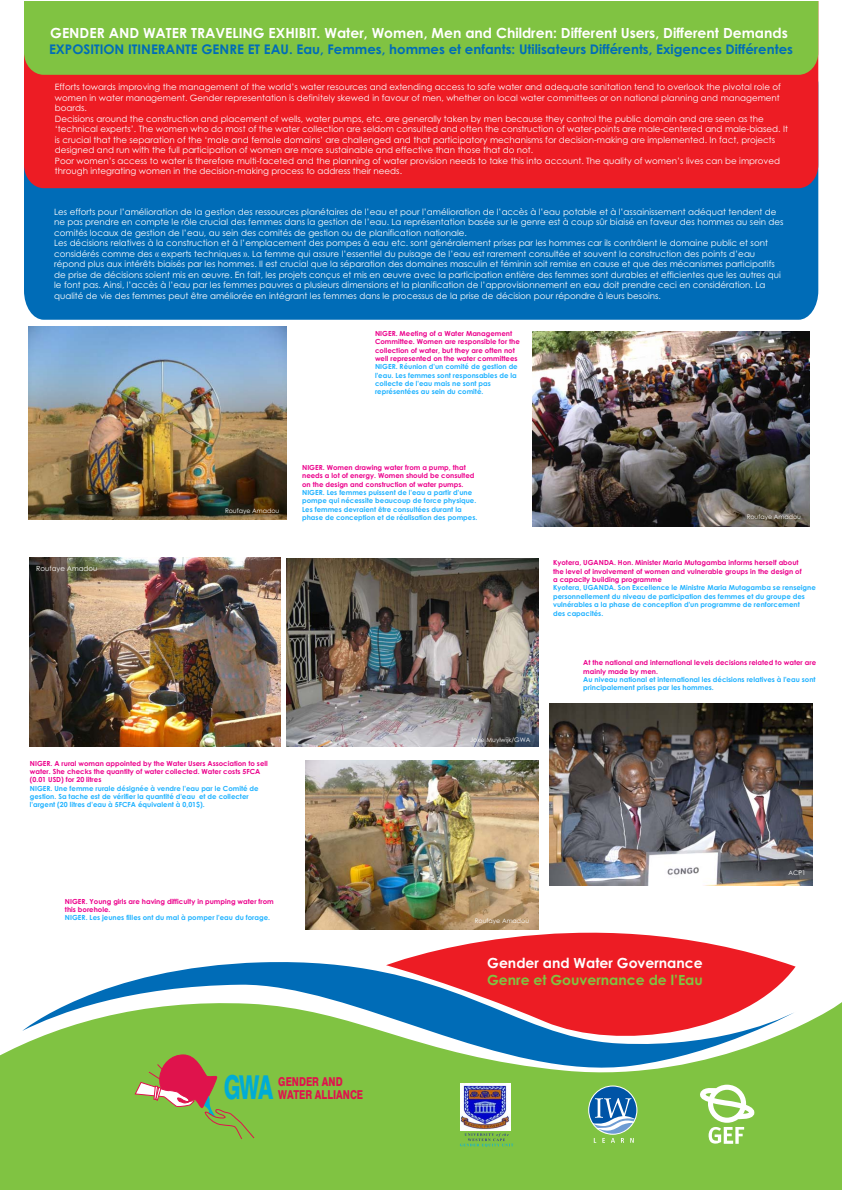
<style>
.page{position:relative;width:842px;height:1191px;background:#fff}
.page>*{position:absolute;margin:0;border:0;box-sizing:border-box;transform-origin:0 0}
.t1{font:800 32.9px "Swiss 721 BT";color:#00acd5;scale:.65 1}
.t2{font:700 14px "Century Gothic";color:#fff}
.t3{font:700 14px "Century Gothic";color:#80c342}
.t4{font:700 13.3px "Century Gothic";color:#006cb7}
.t5{font:800 12.3px/13.3px "Swiss 721 BT";color:#df134c;scale:.76 1}
.t6{font:8.7px/10.5px "Century Gothic";color:#fff}
.t7{font:7.1px "Century Gothic";color:#fff}
.t8{font:700 7px/8.4px "Century Gothic";color:#1fb2ff}
.t9{font:700 7px/8.4px "Century Gothic";color:#ec008c}
.t10{font:6.3px "Century Gothic";color:#fff}
</style>
<div class="page">
<div style="left:24px;top:188px;width:794px;height:132px;background:#006cb7"></div>
<svg style="left:109px;top:962px;width:277px;height:26px;fill:#006cb7"></svg>
<svg style="left:0;top:988px;width:842px;height:202px;background:#87c558"></svg>
<div style="left:24px;top:75px;width:794px;height:113px;background:#ed1c24"></div>
<div style="left:24px;top:1px;width:794px;height:74px;background:#80c342"></div>
<svg style="left:589px;top:1087px;width:47px;height:56px;background:#659ea1"></svg>
<div style="left:708px;top:1085px;width:38px;height:38px;border:5px solid #fff;border-radius:50%"></div>
<svg style="left:695px;top:1086px;width:62px;height:58px"></svg>
<svg style="left:134px;top:1054px;width:121px;height:86px;background:#98a04c"></svg>
<img style="left:460px;top:1084px;width:50px;height:47px">
<svg style="left:460px;top:1133px;width:53px;height:14px"></svg>
<svg style="left:386px;top:932px;width:410px;height:120px;fill:#ed1c24"></svg>
<img style="left:29px;top:326px;width:257px;height:194px">
<img style="left:305px;top:761px;width:234px;height:169px">
<img style="left:29px;top:558px;width:251px;height:188px">
<img style="left:532px;top:332px;width:277px;height:195px">
<img style="left:287px;top:559px;width:251px;height:187px">
<img style="left:550px;top:704px;width:262px;height:182px">
<h2 class="t2" style="left:50px;top:28px;width:739px">GENDER AND WATER TRAVELING EXHIBIT. Water, Women, Men and Children: Different Users, Different Demands</h2>
<h3 class="t4" style="left:49px;top:44px;width:745px">EXPOSITION ITINERANTE GENRE ET EAU. Eau, Femmes, hommes et enfants: Utilisateurs Différents, Exigences Différentes</h3>
<p class="t6" style="left:55px;top:83px;width:735px">Efforts towards improving the management of the world’s water resources and extending access to safe water and adequate sanitation tend to overlook the pivotal role of women in water management. Gender representation is definitely skewed in favour of men, whether on local water committees or on national planning and management boards.<br>Decisions around the construction and placement of wells, water pumps, etc. are generally taken by men because they control the public domain and are seen as the ‘technical experts’. The women who do most of the water collection are seldom consulted and often the construction of water-points are male-centered and male-biased. It is crucial that the separation of the ‘male and female domains’ are challenged and that participatory mechanisms for decision-making are implemented. In fact, projects designed and run with the full participation of women are more sustainable and effective than those that do not.<br>Poor women’s access to water is therefore multi-faceted and the planning of water provision needs to take this into account. The quality of women’s lives can be improved through integrating women in the decision-making process to address their needs.</p>
<p class="t6" style="left:54px;top:207px;width:731px">Les efforts pour l’amélioration de la gestion des ressources planétaires de l’eau et pour l’amélioration de l’accès à l’eau potable et à l’assainissement adéquat tendent de ne pas prendre en compte le rôle crucial des femmes dans la gestion de l’eau. La représentation basée sur le genre est à coup sûr biaisé en faveur des hommes au sein des comités locaux de gestion de l’eau, au sein des comités de gestion ou de planification nationale.<br>Les décisions relatives à la construction et à l’emplacement des pompes à eau etc. sont généralement prises par les hommes car ils contrôlent le domaine public et sont considérés comme des « experts techniques ». La femme qui assure l’essentiel du puisage de l’eau est rarement consultée et souvent la construction des points d’eau répond plus aux intérêts biaisés par les hommes. Il est crucial que la séparation des domaines masculin et féminin soit remise en cause et que des mécanismes participatifs de prise de décisions soient mis en œuvre. En fait, les projets conçus et mis en œuvre avec la participation entière des femmes sont durables et efficientes que les autres qui le font pas. Ainsi, l’accès à l’eau par les femmes pauvres a plusieurs dimensions et la planification de l’approvisionnement en eau doit prendre ceci en considération. La qualité de vie des femmes peut être améliorée en intégrant les femmes dans le processus de la prise de décision pour répondre à leurs besoins.</p>
<p class="t9" style="left:375px;top:330px;width:146px">NIGER. Meeting of a Water Management Committee. Women are responsible for the collection of water, but they are often not well represented on the water committees</p>
<p class="t8" style="left:375px;top:363px;width:144px">NIGER. Réunion d'un comité de gestion de l'eau. Les femmes sont responsables de la collecte de l'eau mais ne sont pas représentées au sein du comité.</p>
<p class="t7" style="left:36px;top:566px;width:63px">Roufaye Amadou</p>
<p class="t10" style="left:225px;top:509px;width:56px">Roufaye Amadou</p>
<p class="t9" style="left:30px;top:759px;width:240px">NIGER. A rural woman appointed by the Water Users Association to sell water. She checks the quantity of water collected. Water costs 5FCA (0.01 USD) for 20 litres</p>
<p class="t8" style="left:30px;top:785px;width:230px">NIGER. Une femme rurale désignée à vendre l'eau par le Comité de gestion. Sa tache est de vérifier la quantité d'eau et de collecter l'argent (20 litres d'eau à 5FCFA équivalent à 0,01$).</p>
<p class="t9" style="left:302px;top:464px;width:174px">NIGER. Women drawing water from a pump, that needs a lot of energy. Women should be consulted on the design and construction of water pumps.</p>
<p class="t8" style="left:302px;top:489px;width:177px">NIGER. Les femmes puissent de l'eau a partir d'une pompe qui nécessite beaucoup de force physique.<br>Les femmes devraient être consultées durant la phase de conception et de réalisation des pompes.</p>
<p class="t10" style="left:470px;top:737px;width:62px">Joke Muylwijk/GWA</p>
<p class="t10" style="left:747px;top:514px;width:56px">Roufaye Amadou</p>
<p class="t9" style="left:553px;top:559px;width:250px">Kyotera, UGANDA. Hon. Minister Maria Mutagamba informs herself about the level of involvement of women and vulnerable groups in the design of a capacity building programme</p>
<p class="t8" style="left:553px;top:584px;width:264px">Kyotera, UGANDA. Son Excellence le Ministre Maria Mutagamba se renseigne personnellement du niveau de participation des femmes et du groupe des vulnérables a la phase de conception d'un programme de renforcement<br>des capacités.</p>
<p class="t9" style="left:583px;top:659px;width:234px">At the national and international levels decisions related to water are mainly made by men.</p>
<p class="t8" style="left:583px;top:676px;width:234px">Au niveau national et international les décisions relatives à l'eau sont principalement prises par les hommes.</p>
<p class="t9" style="left:65px;top:897px;width:210px">NIGER. Young girls are having difficulty in pumping water from this borehole.</p>
<p class="t8" style="left:65px;top:914px;width:207px">NIGER. Les jeunes filles ont du mal à pomper l'eau du forage.</p>
<p class="t10" style="left:475px;top:918px;width:56px">Roufaye Amadou</p>
<h2 class="t2" style="left:487px;top:958px;width:217px">Gender and Water Governance</h2>
<h2 class="t3" style="left:487px;top:975px;width:217px">Genre et Gouvernance de l’Eau</h2>
<p class="t10" style="left:789px;top:871px;width:18px">ACP1</p>
<h1 class="t1" style="left:224px;top:1076px;width:78px">GWA</h1>
<h3 class="t5" style="left:278px;top:1076px;width:113px">GENDER AND<br>WATER ALLIANCE</h3>
</div>
